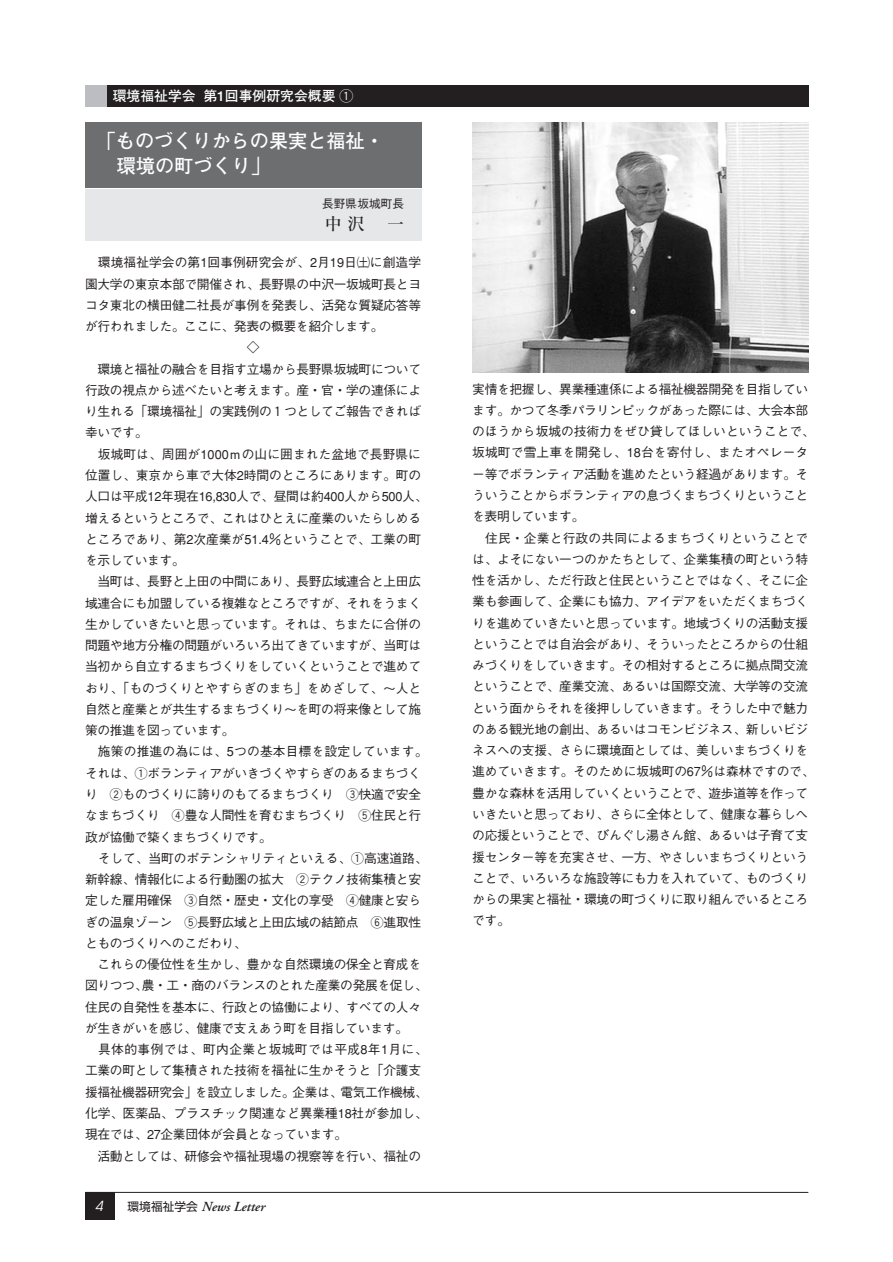
<style>
.page{position:relative;width:893px;height:1262px;background:#fff}
.page>*{position:absolute;margin:0;border:0;box-sizing:border-box;transform-origin:0 0}
.t1{font:700 19.2px/25.5px "Futo Go B101";color:#fff}
.t2{font:500 16.95px "Ryumin";color:#231f20}
.t3{font:700 13.8px "Futo Go B101";color:#fff}
.t4{font:italic 600 13.8px "Adobe Garamond";color:#231f20}
.t5{font:italic 13.8px "Avant Garde";color:#fff}
.t6{font:500 12.75px/21.3px "Gothic BBB";letter-spacing:-.025em;color:#231f20}
.t7{font:500 12.75px "Gothic BBB";letter-spacing:-.005em;color:#231f20}
.t8{font:500 12.75px "Gothic BBB";letter-spacing:.005em;color:#231f20}
.t9{font:500 12.75px "Gothic BBB";letter-spacing:.01em;color:#231f20}
.t10{font:500 12.75px "Gothic BBB";letter-spacing:.03em;color:#231f20}
.t11{font:500 11.7px "Gothic BBB";color:#231f20}
.s1{font-family:"Gth Hround";font-weight:400}
.s2{font-family:"Shin Go";font-weight:400;font-style:normal;font-size:11.7px}
</style>
<div class="page">
<div style="left:85px;top:1192px;width:29px;height:28px;background:#231f20"></div>
<hr style="left:85px;top:1192px;width:723px;height:1px;background:#231f20">
<div style="left:85px;top:122px;width:336px;height:66px;background:#6c6e70"></div>
<div style="left:85px;top:189px;width:336px;height:51px;background:#e6e7e8"></div>
<div style="left:85px;top:85px;width:723px;height:21px;background:#231f20"></div>
<div style="left:85px;top:85px;width:21px;height:21px;background:#bbbdc0"></div>
<img style="left:472px;top:122px;width:336px;height:251px">
<p class="t3" style="left:113px;top:91px;width:242px">環境福祉学会第1回事例研究会概要 <span class="s1">Q</span></p>
<h1 class="t1" style="left:117px;top:130px;width:268px;text-indent:-20px">「ものづくりからの果実と福祉・環境の町づくり」</h1>
<p class="t11" style="left:322px;top:199px;width:83px">長野県坂城町長</p>
<h2 class="t2" style="left:325px;top:217px;width:81px">中沢　一</h2>
<p class="t8" style="left:98px;top:258px;width:325px">環境福祉学会の第1回事例研究会が、2月19日 に創造学</p>
<p class="t6" style="left:85px;top:275px;width:337px">園大学の東京本部で開催され、長野県の中沢一坂城町長とヨ</p>
<p class="t6" style="left:85px;top:296px;width:337px">コタ東北の横田健二社長が事例を発表し、活発な質疑応答等</p>
<p class="t6" style="left:85px;top:317px;width:300px">が行われました。ここに、発表の概要を紹介します。</p>
<p class="t6" style="left:247px;top:338px;width:14px">◇</p>
<p class="t6" style="left:97px;top:360px;width:325px">環境と福祉の融合を目指す立場から長野県坂城町について</p>
<p class="t6" style="left:85px;top:381px;width:337px">行政の視点から述べたいと考えます。産・官・学の連係によ</p>
<p class="t6" style="left:85px;top:402px;width:337px">り生れる「環境福祉」の実践例の１つとしてご報告できれば</p>
<p class="t6" style="left:85px;top:424px;width:64px">幸いです。</p>
<p class="t8" style="left:98px;top:449px;width:324px">坂城町は、周囲が1000ｍの山に囲まれた盆地で長野県に</p>
<p class="t6" style="left:85px;top:466px;width:337px">位置し、東京から車で大体2時間のところにあります。町の</p>
<p class="t6" style="left:85px;top:487px;width:344px">人口は平成12年現在16,830人で、昼間は約400人から500人、</p>
<p class="t6" style="left:85px;top:509px;width:337px">増えるというところで、これはひとえに産業のいたらしめる</p>
<p class="t7" style="left:85px;top:534px;width:337px">ところであり、第2次産業が51.4％ということで、工業の町</p>
<p class="t6" style="left:85px;top:551px;width:101px">を示しています。</p>
<p class="t6" style="left:97px;top:572px;width:325px">当町は、長野と上田の中間にあり、長野広域連合と上田広</p>
<p class="t6" style="left:85px;top:594px;width:337px">域連合にも加盟している複雑なところですが、それをうまく</p>
<p class="t6" style="left:85px;top:615px;width:337px">生かしていきたいと思っています。それは、ちまたに合併の</p>
<p class="t6" style="left:85px;top:636px;width:337px">問題や地方分権の問題がいろいろ出てきていますが、当町は</p>
<p class="t6" style="left:85px;top:657px;width:337px">当初から自立するまちづくりをしていくということで進めて</p>
<p class="t7" style="left:85px;top:683px;width:337px">おり、「ものづくりとやすらぎのまち」をめざして、～人と</p>
<p class="t6" style="left:85px;top:700px;width:337px">自然と産業とが共生するまちづくり～を町の将来像として施</p>
<p class="t6" style="left:85px;top:721px;width:151px">策の推進を図っています。</p>
<p class="t9" style="left:98px;top:747px;width:331px">施策の推進の為には、5つの基本目標を設定しています。</p>
<p class="t6" style="left:85px;top:764px;width:337px">それは、<span class="s1">Q</span>ボランティアがいきづくやすらぎのあるまちづく</p>
<p class="t6" style="left:85px;top:785px;width:337px">り　<span class="s1">W</span>ものづくりに誇りのもてるまちづくり　<span class="s1">E</span>快適で安全</p>
<p class="t6" style="left:85px;top:806px;width:337px">なまちづくり　<span class="s1">R</span>豊な人間性を育むまちづくり　<span class="s1">T</span>住民と行</p>
<p class="t6" style="left:85px;top:827px;width:188px">政が協働で築くまちづくりです。</p>
<p class="t7" style="left:98px;top:853px;width:331px">そして、当町のポテンシャリティといえる、<span class="s1">Q</span>高速道路、</p>
<p class="t6" style="left:85px;top:870px;width:337px">新幹線、情報化による行動圏の拡大　<span class="s1">W</span>テクノ技術集積と安</p>
<p class="t6" style="left:85px;top:891px;width:337px">定した雇用確保　<span class="s1">E</span>自然・歴史・文化の享受　<span class="s1">R</span>健康と安ら</p>
<p class="t6" style="left:85px;top:913px;width:337px">ぎの温泉ゾーン　<span class="s1">T</span>長野広域と上田広域の結節点　<span class="s1">Y</span>進取性</p>
<p class="t6" style="left:85px;top:934px;width:163px">とものづくりへのこだわり、</p>
<p class="t6" style="left:97px;top:955px;width:325px">これらの優位性を生かし、豊かな自然環境の保全と育成を</p>
<p class="t6" style="left:85px;top:976px;width:344px">図りつつ、農・工・商のバランスのとれた産業の発展を促し、</p>
<p class="t6" style="left:85px;top:998px;width:337px">住民の自発性を基本に、行政との協働により、すべての人々</p>
<p class="t6" style="left:85px;top:1019px;width:324px">が生きがいを感じ、健康で支えあう町を目指しています。</p>
<p class="t10" style="left:98px;top:1044px;width:331px">具体的事例では、町内企業と坂城町では平成8年1月に、</p>
<p class="t6" style="left:85px;top:1061px;width:337px">工業の町として集積された技術を福祉に生かそうと「介護支</p>
<p class="t6" style="left:85px;top:1083px;width:344px">援福祉機器研究会」を設立しました。企業は、電気工作機械、</p>
<p class="t6" style="left:85px;top:1104px;width:344px">化学、医薬品、プラスチック関連など異業種18社が参加し、</p>
<p class="t6" style="left:85px;top:1125px;width:263px">現在では、27企業団体が会員となっています。</p>
<p class="t6" style="left:97px;top:1146px;width:325px">活動としては、研修会や福祉現場の視察等を行い、福祉の</p>
<p class="t5" style="left:95px;top:1200px;width:9px">4</p>
<p class="t4" style="left:128px;top:1201px;width:139px"><span class="s2">環境福祉学会</span> News Letter</p>
<p class="t6" style="left:472px;top:380px;width:344px">実情を把握し、異業種連係による福祉機器開発を目指しています。かつて冬季パラリンピックがあった際には、大会本部のほうから坂城の技術力をぜひ貸してほしいということで、坂城町で雪上車を開発し、18台を寄付し、またオペレーター等でボランティア活動を進めたという経過があります。そういうことからボランティアの息づくまちづくりということを表明しています。</p>
<p class="t6" style="left:472px;top:529px;width:344px;text-indent:13px">住民・企業と行政の共同によるまちづくりということでは、よそにない一つのかたちとして、企業集積の町という特性を活かし、ただ行政と住民ということではなく、そこに企業も参画して、企業にも協力、アイデアをいただくまちづくりを進めていきたいと思っています。地域づくりの活動支援ということでは自治会があり、そういったところからの仕組みづくりをしていきます。その相対するところに拠点間交流ということで、産業交流、あるいは国際交流、大学等の交流という面からそれを後押ししていきます。そうした中で魅力のある観光地の創出、あるいはコモンビジネス、新しいビジネスへの支援、さらに環境面としては、美しいまちづくりを進めていきます。そのために坂城町の67％は森林ですので、豊かな森林を活用していくということで、遊歩道等を作っていきたいと思っており、さらに全体として、健康な暮らしへの応援ということで、びんぐし湯さん館、あるいは子育て支援センター等を充実させ、一方、やさしいまちづくりということで、いろいろな施設等にも力を入れていて、ものづくりからの果実と福祉・環境の町づくりに取り組んでいるところです。</p>
</div>
